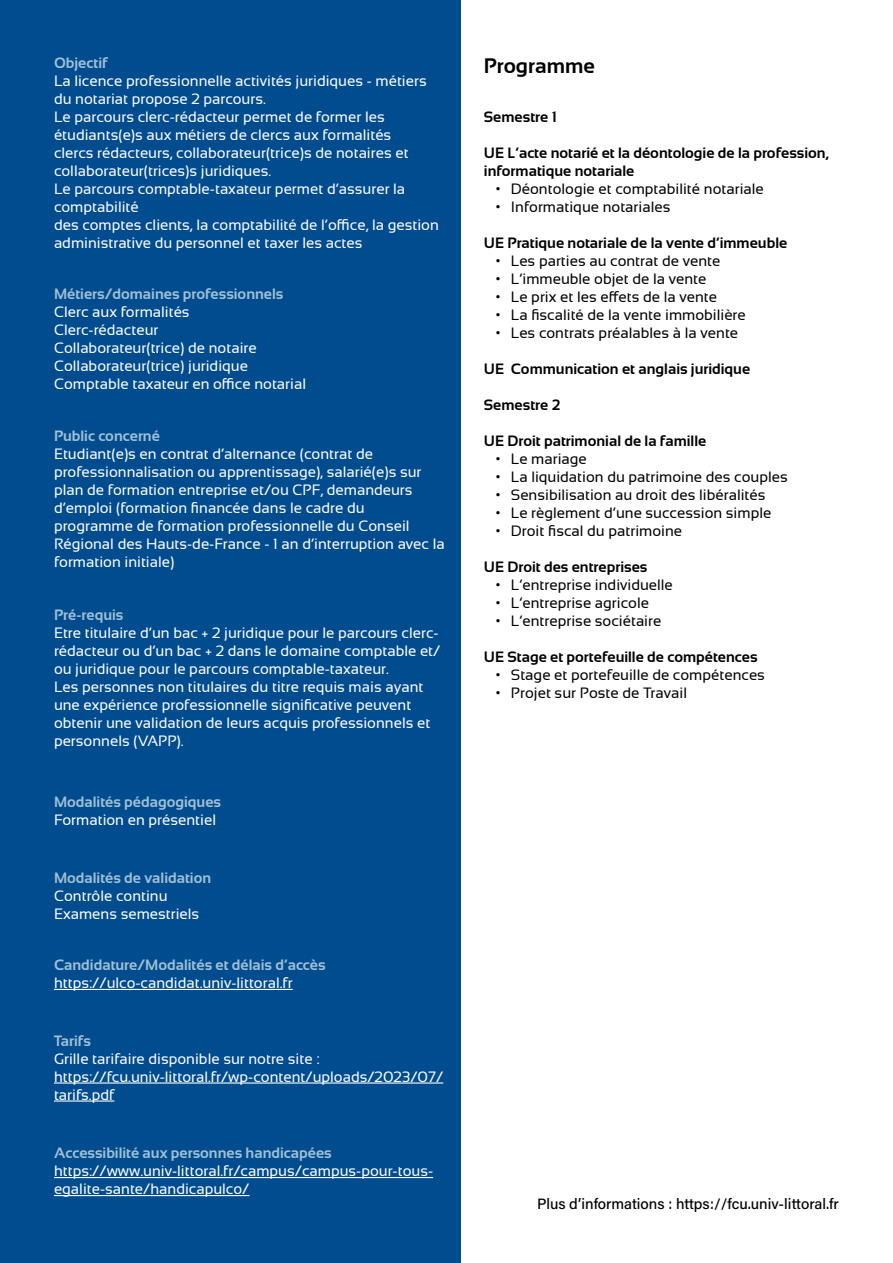
<style>
.page{position:relative;width:893px;height:1263px;background:#fff}
.page>*{position:absolute;margin:0;border:0;box-sizing:border-box;transform-origin:0 0}
.t1{font:700 21px "Sansation";color:#000}
.t2{font:15px/18px "Sansation";color:#fff}
.t3{font:15px "Sansation";color:#000}
.t4{font:700 15px "Sansation";color:#000}
.t5{font:700 15px "Sansation";color:#a1c0d6}
.t6{font:15px "Acumin Variable Concept";letter-spacing:-.005em;color:#000}
</style>
<div class="page">
<div style="left:0;top:0;width:460px;height:1263px;background:#004c8e"></div>
<hr style="left:54px;top:989px;width:239px;height:1px;background:#fff">
<hr style="left:54px;top:1177px;width:379px;height:1px;background:#fff">
<hr style="left:54px;top:1195px;width:195px;height:1px;background:#fff">
<hr style="left:54px;top:1082px;width:389px;height:1px;background:#fff">
<hr style="left:54px;top:1100px;width:60px;height:1px;background:#fff">
<p class="t5" style="left:54px;top:54px;width:55px">Objectif</p>
<p class="t2" style="left:54px;top:71px;width:374px">La licence professionnelle activités juridiques - métiers du notariat propose 2 parcours.</p>
<p class="t2" style="left:54px;top:107px;width:356px">Le parcours clerc-rédacteur permet de former les étudiants(e)s aux métiers de clercs aux formalités clercs rédacteurs, collaborateur(trice)s de notaires et collaborateur(trices)s juridiques.</p>
<p class="t2" style="left:54px;top:179px;width:353px">Le parcours comptable-taxateur permet d’assurer la comptabilité</p>
<p class="t2" style="left:54px;top:215px;width:386px">des comptes clients, la comptabilité de l’office, la gestion</p>
<p class="t2" style="left:54px;top:233px;width:310px">administrative du personnel et taxer les actes</p>
<p class="t5" style="left:54px;top:286px;width:231px">Métiers/domaines professionnels</p>
<p class="t2" style="left:54px;top:303px;width:137px">Clerc aux formalités</p>
<p class="t2" style="left:54px;top:321px;width:106px">Clerc-rédacteur</p>
<p class="t2" style="left:54px;top:339px;width:204px">Collaborateur(trice) de notaire</p>
<p class="t2" style="left:54px;top:357px;width:195px">Collaborateur(trice) juridique</p>
<p class="t2" style="left:54px;top:375px;width:254px">Comptable taxateur en office notarial</p>
<p class="t5" style="left:54px;top:427px;width:108px">Public concerné</p>
<p class="t2" style="left:54px;top:445px;width:392px">Etudiant(e)s en contrat d’alternance (contrat de professionnalisation ou apprentissage), salarié(e)s sur plan de formation entreprise et/ou CPF, demandeurs d’emploi (formation financée dans le cadre du programme de formation professionnelle du Conseil Régional des Hauts-de-France - 1 an d’interruption avec la formation initiale)</p>
<p class="t5" style="left:54px;top:606px;width:71px">Pré-requis</p>
<p class="t2" style="left:54px;top:624px;width:388px;text-align:justify">Etre titulaire d’un bac + 2 juridique pour le parcours clerc&shy;rédacteur ou d’un bac + 2 dans le domaine comptable et/ ou juridique pour le parcours comptable-taxateur.</p>
<p class="t2" style="left:54px;top:678px;width:378px">Les personnes non titulaires du titre requis mais ayant une expérience professionnelle significative peuvent obtenir une validation de leurs acquis professionnels et personnels (VAPP).</p>
<p class="t5" style="left:54px;top:793px;width:169px">Modalités pédagogiques</p>
<p class="t2" style="left:54px;top:811px;width:164px">Formation en présentiel</p>
<p class="t5" style="left:54px;top:869px;width:159px">Modalités de validation</p>
<p class="t2" style="left:54px;top:886px;width:115px">Contrôle continu</p>
<p class="t2" style="left:54px;top:904px;width:147px">Examens semestriels</p>
<p class="t5" style="left:54px;top:957px;width:273px">Candidature/Modalités et délais d’accès</p>
<p class="t2" style="left:54px;top:974px;width:240px">https://ulco-candidat.univ-littoral.fr</p>
<p class="t5" style="left:54px;top:1032px;width:38px">Tarifs</p>
<p class="t2" style="left:54px;top:1049px;width:391px">Grille tarifaire disponible sur notre site : https://fcu.univ-littoral.fr/wp-content/uploads/2023/07/ tarifs.pdf</p>
<p class="t5" style="left:54px;top:1145px;width:279px">Accessibilité aux personnes handicapées</p>
<p class="t2" style="left:54px;top:1162px;width:381px">https://www.univ-littoral.fr/campus/campus-pour-tous&shy;egalite-sante/handicapulco/</p>
<p class="t1" style="left:484px;top:54px;width:113px">Programme</p>
<p class="t4" style="left:484px;top:108px;width:74px">Semestre 1</p>
<p class="t4" style="left:484px;top:144px;width:347px">UE L’acte notarié et la déontologie de la profession,</p>
<p class="t4" style="left:484px;top:162px;width:152px">informatique notariale</p>
<p class="t3" style="left:496px;top:180px;width:269px">• Déontologie et comptabilité notariale</p>
<p class="t3" style="left:496px;top:198px;width:176px">• Informatique notariales</p>
<p class="t4" style="left:484px;top:234px;width:305px">UE Pratique notariale de la vente d’immeuble</p>
<p class="t3" style="left:496px;top:252px;width:226px">• Les parties au contrat de vente</p>
<p class="t3" style="left:496px;top:270px;width:212px">• L’immeuble objet de la vente</p>
<p class="t3" style="left:496px;top:288px;width:223px">• Le prix et les effets de la vente</p>
<p class="t3" style="left:496px;top:306px;width:251px">• La fiscalité de la vente immobilière</p>
<p class="t3" style="left:496px;top:324px;width:244px">• Les contrats préalables à la vente</p>
<p class="t4" style="left:484px;top:360px;width:268px">UE Communication et anglais juridique</p>
<p class="t4" style="left:484px;top:396px;width:78px">Semestre 2</p>
<p class="t4" style="left:484px;top:432px;width:224px">UE Droit patrimonial de la famille</p>
<p class="t3" style="left:496px;top:450px;width:92px">• Le mariage</p>
<p class="t3" style="left:496px;top:468px;width:293px">• La liquidation du patrimoine des couples</p>
<p class="t3" style="left:496px;top:486px;width:271px">• Sensibilisation au droit des libéralités</p>
<p class="t3" style="left:496px;top:504px;width:277px">• Le règlement d’une succession simple</p>
<p class="t3" style="left:496px;top:522px;width:188px">• Droit fiscal du patrimoine</p>
<p class="t4" style="left:484px;top:558px;width:165px">UE Droit des entreprises</p>
<p class="t3" style="left:496px;top:576px;width:178px">• L’entreprise individuelle</p>
<p class="t3" style="left:496px;top:594px;width:155px">• L’entreprise agricole</p>
<p class="t3" style="left:496px;top:612px;width:167px">• L’entreprise sociétaire</p>
<p class="t4" style="left:484px;top:648px;width:275px">UE Stage et portefeuille de compétences</p>
<p class="t3" style="left:496px;top:666px;width:271px">• Stage et portefeuille de compétences</p>
<p class="t3" style="left:496px;top:684px;width:193px">• Projet sur Poste de Travail</p>
<p class="t6" style="left:537px;top:1193px;width:303px">Plus d’informations : https://fcu.univ-littoral.fr</p>
</div>
